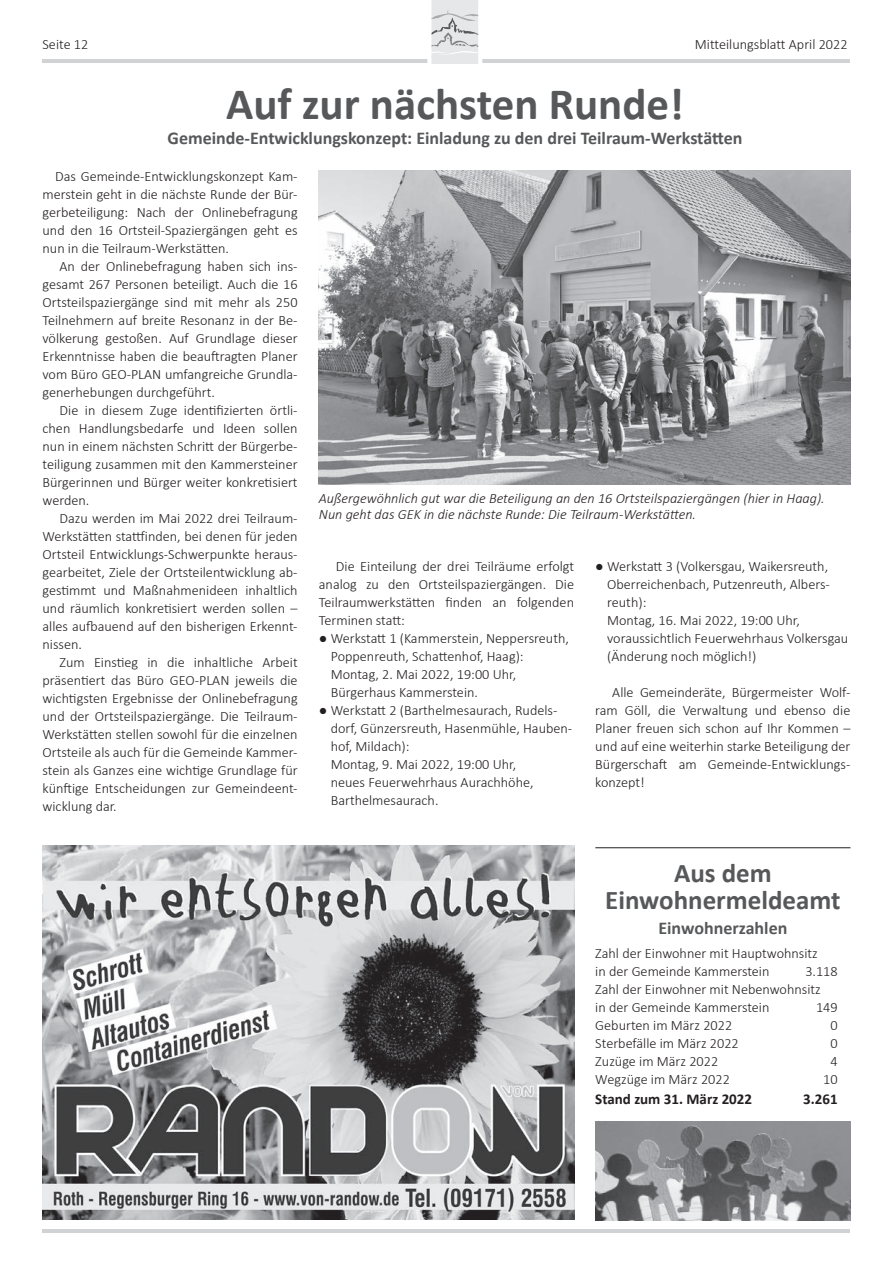
<style>
.page{position:relative;width:893px;height:1263px;background:#fff}
.page>*{position:absolute;margin:0;border:0;box-sizing:border-box;transform-origin:0 0}
.t1{font:700 45px "Calibri";color:#57585a}
.t2{font:700 27px/27px "Calibri";color:#57585a;text-align:center}
.t3{font:700 18px "Calibri";color:#57585a}
.t4{font:700 15px "Calibri";color:#231f20}
.t5{font:300 14.25px/18px "Calibri";color:#231f20;text-align:justify}
.t6{font:italic 300 14.25px/16.5px "Calibri";color:#231f20}
</style>
<div class="page">
<hr style="left:43px;top:59px;width:807px;height:3px;background:#d1d2d4">
<svg style="left:427px;top:0;width:55px;height:64px"></svg>
<hr style="left:43px;top:1229px;width:807px;height:3px;background:#d1d2d4">
<img style="left:43px;top:845px;width:531px;height:374px">
<img style="left:319px;top:170px;width:531px;height:315px">
<img style="left:595px;top:1121px;width:255px;height:99px">
<hr style="left:595px;top:847px;width:255px;height:1px;background:#231f20">
<p class="t5" style="left:43px;top:35px;width:47px">Seite 12</p>
<p class="t5" style="left:695px;top:35px;width:154px">Mitteilungsblatt April 2022</p>
<h1 class="t1" style="left:226px;top:72px;width:459px">Auf zur nächsten Runde!</h1>
<p class="t3" style="left:168px;top:126px;width:576px">Gemeinde-Entwicklungskonzept: Einladung zu den drei Teilraum-Werkstätten</p>
<p class="t5" style="left:43px;top:167px;width:257px;text-indent:13px">Das Gemeinde-Entwicklungskonzept Kam&shy;merstein geht in die nächste Runde der Bür&shy;gerbeteiligung: Nach der Onlinebefragung und den 16 Ortsteil-Spaziergängen geht es nun in die Teilraum-Werkstätten.</p>
<p class="t5" style="left:43px;top:257px;width:257px;text-indent:17px">An der Onlinebefragung haben sich ins&shy;gesamt 267 Personen beteiligt. Auch die 16<br>Ortsteilspaziergänge sind mit mehr als 250<br>Teilnehmern auf breite Resonanz in der Be&shy;völkerung gestoßen. Auf Grundlage dieser Erkenntnisse haben die beauftragten Planer vom Büro GEO-PLAN umfangreiche Grundla&shy;generhebungen durchgeführt.</p>
<p class="t5" style="left:43px;top:401px;width:257px;text-indent:17px">Die in diesem Zuge identifizierten örtli&shy;chen Handlungsbedarfe und Ideen sollen nun in einem nächsten Schritt der Bürgerbe&shy;teiligung zusammen mit den Kammersteiner Bürgerinnen und Bürger weiter konkretisiert werden.</p>
<p class="t5" style="left:43px;top:509px;width:257px;text-indent:17px">Dazu werden im Mai 2022 drei Teilraum-Werkstätten stattfinden, bei denen für jeden Ortsteil Entwicklungs-Schwerpunkte heraus&shy;gearbeitet, Ziele der Ortsteilentwicklung ab&shy;gestimmt und Maßnahmenideen inhaltlich und räumlich konkretisiert werden sollen – alles aufbauend auf den bisherigen Erkennt&shy;nissen.</p>
<p class="t5" style="left:43px;top:653px;width:257px;text-indent:17px">Zum Einstieg in die inhaltliche Arbeit präsentiert das Büro GEO-PLAN jeweils die wichtigsten Ergebnisse der Onlinebefragung und der Ortsteilspaziergänge. Die Teilraum-Werkstätten stellen sowohl für die einzelnen Ortsteile als auch für die Gemeinde Kammer&shy;stein als Ganzes eine wichtige Grundlage für künftige Entscheidungen zur Gemeindeent&shy;wicklung dar.</p>
<p class="t6" style="left:319px;top:490px;width:507px">Außergewöhnlich gut war die Beteiligung an den 16 Ortsteilspaziergängen (hier in Haag).<br>Nun geht das GEK in die nächste Runde: Die Teilraum-Werkstätten.</p>
<p class="t5" style="left:319px;top:557px;width:257px;text-indent:17px">Die Einteilung der drei Teilräume erfolgt analog zu den Ortsteilspaziergängen. Die Teilraumwerkstätten finden an folgenden Terminen statt:</p>
<p class="t5" style="left:331px;top:629px;width:240px;text-align:left;text-indent:-12px">● Werkstatt 1 (Kammerstein, Neppersreuth, Poppenreuth, Schattenhof, Haag):<br>Montag, 2. Mai 2022, 19:00 Uhr, Bürgerhaus Kammerstein.</p>
<p class="t5" style="left:331px;top:701px;width:243px;text-align:left;text-indent:-12px">● Werkstatt 2 (Barthelmesaurach, Rudels&shy;dorf, Günzersreuth, Hasenmühle, Hauben&shy;hof, Mildach):<br>Montag, 9. Mai 2022, 19:00 Uhr,<br>neues Feuerwehrhaus Aurachhöhe,<br>Barthelmesaurach.</p>
<p class="t5" style="left:607px;top:557px;width:243px;text-align:left;text-indent:-12px">● Werkstatt 3 (Volkersgau, Waikersreuth,<br>Oberreichenbach, Putzenreuth, Albers&shy;reuth):<br>Montag, 16. Mai 2022, 19:00 Uhr, voraussichtlich Feuerwehrhaus Volkersgau (Änderung noch möglich!)</p>
<p class="t5" style="left:595px;top:683px;width:257px;text-indent:17px">Alle Gemeinderäte, Bürgermeister Wolf&shy;ram Göll, die Verwaltung und ebenso die Planer freuen sich schon auf Ihr Kommen – und auf eine weiterhin starke Beteiligung der Bürgerschaft am Gemeinde-Entwicklungs&shy;konzept!</p>
<h2 class="t2" style="left:605px;top:859px;width:237px">Aus dem<br>Einwohnermeldeamt</h2>
<p class="t3" style="left:658px;top:916px;width:131px">Einwohnerzahlen</p>
<p class="t5" style="left:595px;top:944px;width:224px">Zahl der Einwohner mit Hauptwohnsitz in der Gemeinde Kammerstein</p>
<p class="t5" style="left:595px;top:962px;width:244px;text-align:left;text-indent:210px">3.118<br>Zahl der Einwohner mit Nebenwohnsitz<br>in der Gemeinde Kammerstein</p>
<p class="t5" style="left:816px;top:998px;width:23px">149</p>
<p class="t5" style="left:595px;top:1016px;width:138px">Geburten im März 2022</p>
<p class="t5" style="left:830px;top:1016px;width:9px">0</p>
<p class="t5" style="left:595px;top:1034px;width:145px">Sterbefälle im März 2022</p>
<p class="t5" style="left:830px;top:1034px;width:9px">0</p>
<p class="t5" style="left:595px;top:1052px;width:124px">Zuzüge im März 2022</p>
<p class="t5" style="left:830px;top:1052px;width:9px">4</p>
<p class="t5" style="left:595px;top:1070px;width:136px">Wegzüge im März 2022</p>
<p class="t5" style="left:823px;top:1070px;width:16px">10</p>
<p class="t4" style="left:595px;top:1088px;width:158px">Stand zum 31. März 2022</p>
<p class="t4" style="left:803px;top:1088px;width:36px">3.261</p>
</div>
